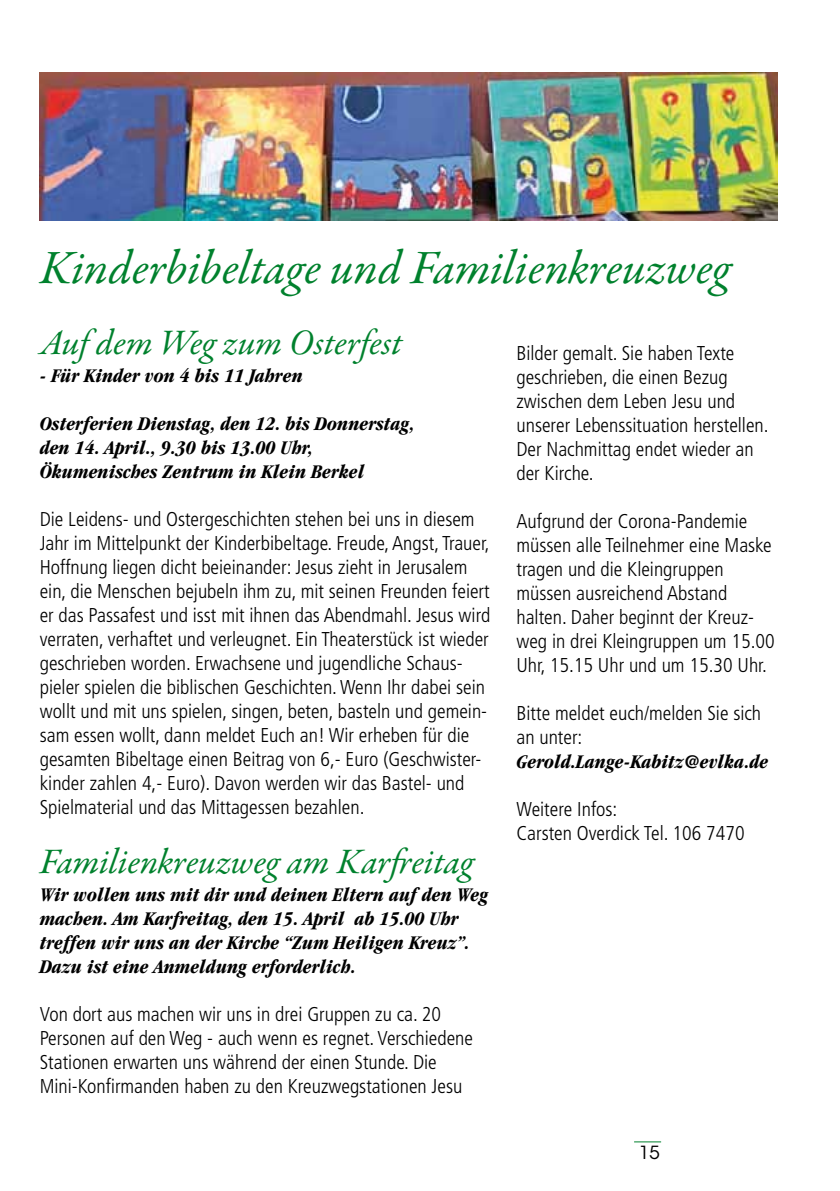
<style>
.page{position:relative;width:840px;height:1191px;background:#fff}
.page>*{position:absolute;margin:0;border:0;box-sizing:border-box;transform-origin:0 0}
.t1{font:italic 48px "Garamond Premr Pro";color:#00812d}
.t2{font:italic 36px "Garamond Premr Pro";letter-spacing:-.005em;color:#00812d}
.t3{font:300 condensed 20px/24px "Frutiger";color:#000}
.t4{font:italic 700 condensed 20px/24px "Garamond";color:#000}
.t5{font:18px "ITC Avant Garde Std";color:#000}
</style>
<div class="page">
<svg style="left:634px;top:1141px;width:26px;height:1px"></svg>
<img style="left:40px;top:72px;width:737px;height:148px">
<h1 class="t1" style="left:40px;top:237px;width:692px">Kinderbibeltage und Familienkreuzweg</h1>
<h2 class="t2" style="left:40px;top:320px;width:364px">Auf dem Weg zum Osterfest</h2>
<p class="t4" style="left:40px;top:364px;width:264px">- Für Kinder von 4 bis 11 Jahren</p>
<p class="t4" style="left:40px;top:412px;width:376px">Osterferien Dienstag, den 12. bis Donnerstag, den 14. April., 9.30 bis 13.00 Uhr,<br>Ökumenisches Zentrum in Klein Berkel</p>
<p class="t3" style="left:40px;top:507px;width:452px">Die Leidens- und Ostergeschichten stehen bei uns in diesem Jahr im Mittelpunkt der Kinderbibeltage. Freude, Angst, Trauer, Hoffnung liegen dicht beieinander: Jesus zieht in Jerusalem ein, die Menschen bejubeln ihm zu, mit seinen Freunden feiert er das Passafest und isst mit ihnen das Abendmahl. Jesus wird verraten, verhaftet und verleugnet. Ein Theaterstück ist wieder geschrieben worden. Erwachsene und jugendliche Schaus&shy;pieler spielen die biblischen Geschichten. Wenn Ihr dabei sein wollt und mit uns spielen, singen, beten, basteln und gemein&shy;sam essen wollt, dann meldet Euch an! Wir erheben für die gesamten Bibeltage einen Beitrag von 6,- Euro (Geschwister&shy;kinder zahlen 4,- Euro). Davon werden wir das Bastel- und Spielmaterial und das Mittagessen bezahlen.</p>
<h2 class="t2" style="left:40px;top:838px;width:435px">Familienkreuzweg am Karfreitag</h2>
<p class="t4" style="left:40px;top:882px;width:450px">Wir wollen uns mit dir und deinen Eltern auf den Weg machen. Am Karfreitag, den 15. April ab 15.00 Uhr treffen wir uns an der Kirche “Zum Heiligen Kreuz”.<br>Dazu ist eine Anmeldung erforderlich.</p>
<p class="t3" style="left:40px;top:1002px;width:434px">Von dort aus machen wir uns in drei Gruppen zu ca. 20<br>Personen auf den Weg - auch wenn es regnet. Verschiedene Stationen erwarten uns während der einen Stunde. Die Mini-Konfirmanden haben zu den Kreuzwegstationen Jesu</p>
<p class="t3" style="left:516px;top:341px;width:253px">Bilder gemalt. Sie haben Texte geschrieben, die einen Bezug zwischen dem Leben Jesu und unserer Lebenssituation herstellen.<br>Der Nachmittag endet wieder an der Kirche.</p>
<p class="t3" style="left:516px;top:509px;width:259px">Aufgrund der Corona-Pandemie müssen alle Teilnehmer eine Maske tragen und die Kleingruppen müssen ausreichend Abstand halten. Daher beginnt der Kreuz&shy;weg in drei Kleingruppen um 15.00<br>Uhr, 15.15 Uhr und um 15.30 Uhr.</p>
<p class="t3" style="left:516px;top:701px;width:246px">Bitte meldet euch/melden Sie sich an unter:</p>
<p class="t4" style="left:516px;top:749px;width:253px">Gerold.Lange-Kabitz@evlka.de</p>
<p class="t3" style="left:516px;top:797px;width:229px">Weitere Infos:<br>Carsten Overdick Tel. 106 7470</p>
<p class="t5" style="left:639px;top:1142px;width:22px">15</p>
</div>
